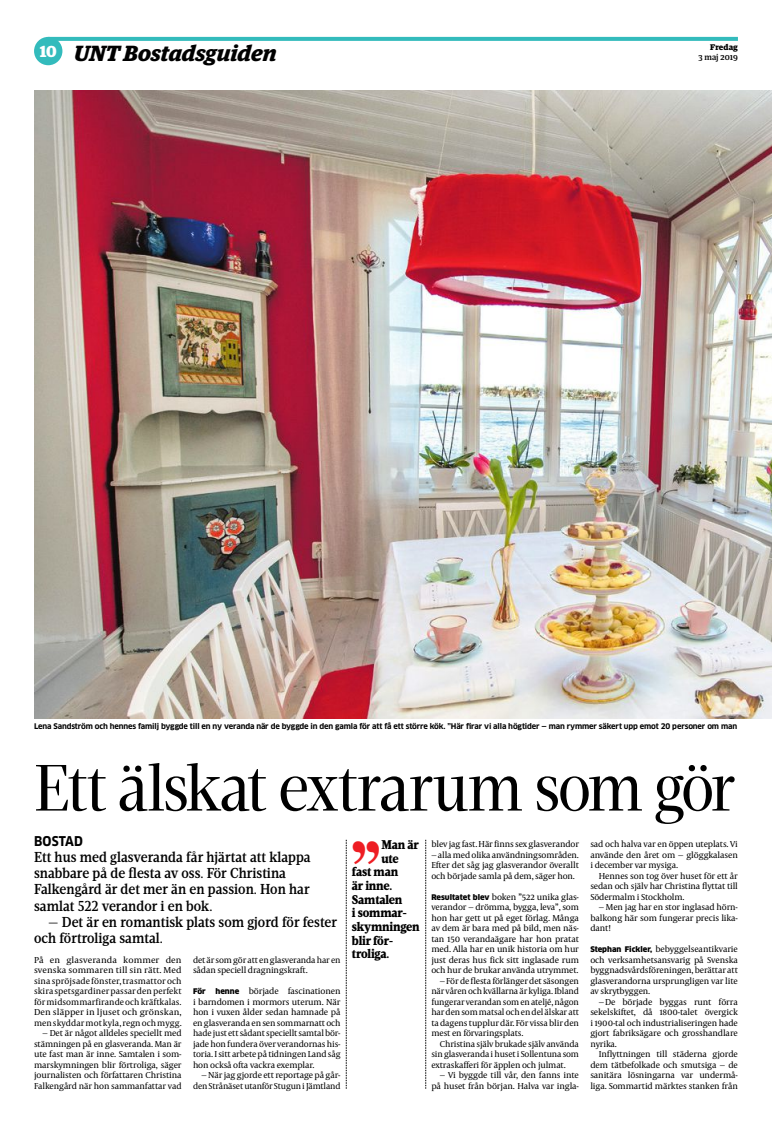
<style>
.page{position:relative;width:772px;height:1129px;background:#fff}
.page>*{position:absolute;margin:0;border:0;box-sizing:border-box;transform-origin:0 0}
.t1{font:67px "NTM Velino Cnd Headl";letter-spacing:-.025em;color:#000}
.t2{font:30.5px "NTM Ding";color:#ee1d23}
.t3{font:italic 700 22px "NTM Guardian Egyp";color:#000}
.t4{font:500 14.8px/16.3px "NTM Velino Cond Ultra";color:#000}
.t5{font:700 13.2px "NTM Clan OT Narrow";letter-spacing:.005em;color:#000}
.t6{font:900 13px "NTM Velino Cond Ultra";letter-spacing:-.015em;color:#000}
.t7{font:8.8px/10.5px "NTM Capitolium News";letter-spacing:-.015em;color:#000;text-align:justify}
.t8{font:8.8px/10.5px "NTM Capitolium News";letter-spacing:-.015em;color:#000;text-align:justify;scale:1.05 1}
.t9{font:700 8.2px "NTM Guardian Egyp";letter-spacing:.015em;color:#000}
.t10{font:500 8px "NTM Guardian Text Egyp";color:#000}
.t11{font:7.6px "NTM Clan OT Bold";letter-spacing:-.015em;color:#000}
.t12{font:7.6px "NTM Clan OT Black";color:#000}
.s1{font-family:"NTM Clan OT Black";font-size:7.6px}
</style>
<div class="page">
<svg style="left:52px;top:37px;width:685px;height:4px;background:#38bcbd"></svg>
<div style="left:34px;top:37px;width:28px;height:28px;background:#33bbbc;border-radius:50%"></div>
<img style="left:34px;top:90px;width:737px;height:628px">
<svg style="left:346px;top:839px;width:1px;height:249px"></svg>
<svg style="left:425px;top:839px;width:1px;height:249px"></svg>
<p class="t9" style="left:709px;top:41px;width:29px">Fredag</p>
<h3 class="t3" style="left:40px;top:36px;width:238px"><sup>10</sup> UNT Bostadsguiden</h3>
<p class="t10" style="left:698px;top:50px;width:41px">3 maj 2019</p>
<p class="t11" style="left:34px;top:721px;width:704px">Lena Sandström och hennes familj byggde till en ny veranda när de byggde in den gamla för att få ett större kök. ”Här firar vi alla högtider – man rymmer säkert upp emot 20 personer om man</p>
<h1 class="t1" style="left:34px;top:749px;width:702px">Ett älskat extrarum som gör</h1>
<p class="t7" style="left:431px;top:838px;width:149px">blev jag fast. Här finns sex glasverandor</p>
<p class="t7" style="left:431px;top:849px;width:149px">– alla med olika användningsområden.<br>Efter det såg jag glasverandor överallt och började samla på dem, säger hon.</p>
<p class="t7" style="left:431px;top:891px;width:149px"><span class="s1">Resultatet blev</span> boken ”522 unika glas&shy;verandor – drömma, bygga, leva”, som hon har gett ut på eget förlag. Många av dem är bara med på bild, men näs&shy;tan 150 verandaägare har hon pratat med. Alla har en unik historia om hur just deras hus fick sitt inglasade rum och hur de brukar använda utrymmet.</p>
<p class="t7" style="left:431px;top:975px;width:149px;text-indent:8px">– För de flesta förlänger det säsongen när våren och kvällarna är kyliga. Ibland fungerar verandan som en ateljé, någon har den som matsal och en del älskar att ta dagens tupplur där. För vissa blir den mest en förvaringsplats.</p>
<p class="t7" style="left:431px;top:1038px;width:149px;text-indent:8px">Christina själv brukade själv använda sin glasveranda i huset i Sollentuna som extraskafferi för äpplen och julmat.</p>
<p class="t7" style="left:431px;top:1069px;width:149px;text-align:right">– Vi byggde till vår, den fanns inte på huset från början. Halva var ingla-</p>
<h3 class="t5" style="left:34px;top:832px;width:50px">BOSTAD</h3>
<h3 class="t4" style="left:34px;top:849px;width:278px">Ett hus med glasveranda får hjärtat att klappa snabbare på de flesta av oss. För Christina Falkengård är det mer än en passion. Hon har samlat 522 verandor i en bok.</h3>
<h3 class="t4" style="left:34px;top:914px;width:304px;text-indent:14px">– Det är en romantisk plats som gjord för fester och förtroliga samtal.</h3>
<h3 class="t6" style="left:381px;top:837px;width:39px">Man är</h3>
<h3 class="t6" style="left:381px;top:850px;width:19px">ute</h3>
<h3 class="t6" style="left:351px;top:864px;width:48px">fast man</h3>
<h3 class="t6" style="left:351px;top:878px;width:42px">är inne.</h3>
<h3 class="t6" style="left:351px;top:891px;width:52px">Samtalen</h3>
<h3 class="t6" style="left:351px;top:905px;width:57px">i sommar-</h3>
<h3 class="t6" style="left:351px;top:919px;width:69px">skymningen</h3>
<h3 class="t6" style="left:351px;top:932px;width:43px">blir för-</h3>
<h3 class="t6" style="left:351px;top:946px;width:39px">troliga.</h3>
<p class="t7" style="left:590px;top:838px;width:149px">sad och halva var en öppen uteplats. Vi använde den året om – glöggkalasen i december var mysiga.</p>
<p class="t7" style="left:590px;top:870px;width:149px;text-indent:8px">Hennes son tog över huset för ett år sedan och själv har Christina flyttat till Södermalm i Stockholm.</p>
<p class="t7" style="left:590px;top:901px;width:149px;text-indent:9px">– Men jag har en stor inglasad hörn&shy;balkong här som fungerar precis lika&shy;dant!</p>
<p class="t7" style="left:590px;top:943px;width:149px"><span class="s1">Stephan Fickler,</span> bebyggelseantikvarie och verksamhetsansvarig på Svenska byggnadsvårdsföreningen, berättar att glasverandorna ursprungligen var lite av skrytbyggen.</p>
<p class="t7" style="left:590px;top:996px;width:149px;text-indent:8px">–De började byggas runt förra sekelskiftet, då 1800-talet övergick i 1900-tal och industrialiseringen hade gjort fabriksägare och grosshandlare nyrika.</p>
<p class="t7" style="left:590px;top:1048px;width:149px;text-indent:9px">Inflyttningen till städerna gjorde dem tätbefolkade och smutsiga – de sanitära lösningarna var undermå&shy;liga. Sommartid märktes stanken från</p>
<h2 class="t2" style="left:352px;top:834px;width:30px">"</h2>
<p class="t8" style="left:34px;top:954px;width:142px">På en glasveranda kommer den svenska sommaren till sin rätt. Med sina spröjsade fönster, trasmattor och skira spetsgardiner passar den perfekt för midsommarfirande och kräftkalas.<br>Den släpper in ljuset och grönskan, men skyddar mot kyla, regn och mygg.</p>
<p class="t7" style="left:34px;top:1027px;width:149px;text-indent:9px">– Det är något alldeles speciellt med stämningen på en glasveranda. Man är ute fast man är inne. Samtalen i som&shy;marskymningen blir förtroliga, säger journalisten och författaren Christina Falkengård när hon sammanfattar vad</p>
<p class="t7" style="left:193px;top:954px;width:149px">det är som gör att en glasveranda har en sådan speciell dragningskraft.</p>
<p class="t12" style="left:193px;top:986px;width:14px">För</p>
<p class="t7" style="left:193px;top:985px;width:149px;text-indent:22px"><span class="s1">henne</span> började fascinationen i barndomen i mormors uterum. När hon i vuxen ålder sedan hamnade på en glasveranda en sen sommarnatt och hade just ett sådant speciellt samtal bör&shy;jade hon fundera över verandornas his&shy;toria. I sitt arbete på tidningen Land såg hon också ofta vackra exemplar.</p>
<p class="t7" style="left:193px;top:1069px;width:149px;text-align:right">– När jag gjorde ett reportage på går&shy;den Strånäset utanför Stugun i Jämtland</p>
</div>
